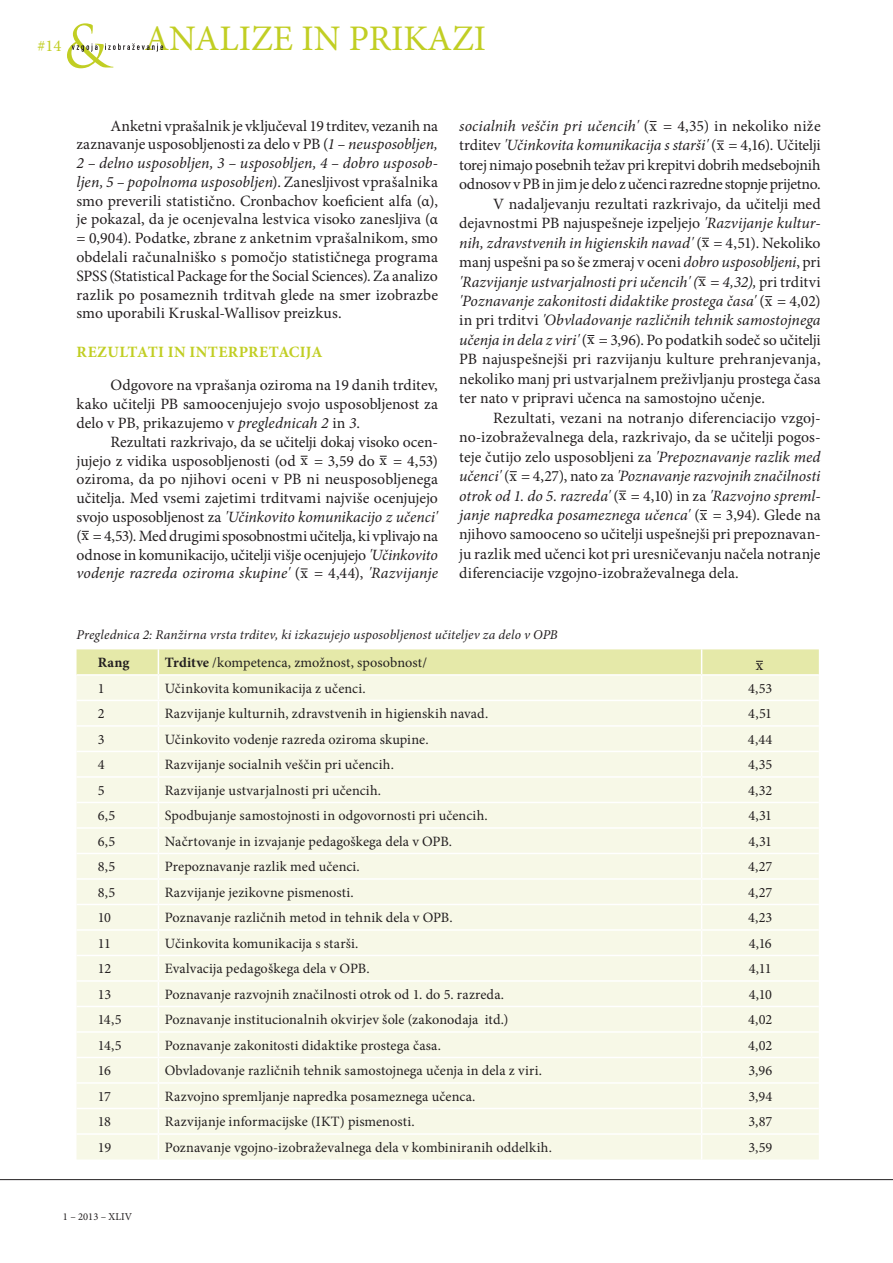
<style>
.page{position:relative;width:893px;height:1263px;background:#fff}
.page>*{position:absolute;margin:0;border:0;box-sizing:border-box;transform-origin:0 0}
.t1{font:36px "Minion Pro";color:#c1ce23}
.t2{font:16.5px "Minion Pro";color:#c1ce23}
.t3{font:15.75px/18.8px "Minion Pro";color:#231f20;text-align:justify}
.t4{font:italic 15.75px "Minion Pro";color:#231f20}
.t5{font:15.75px "Minion Pro";letter-spacing:-.02em;color:#231f20}
.t6{font:15.75px "Minion Pro";letter-spacing:-.03em;color:#231f20}
.t7{font:700 15.75px "Minion Pro";letter-spacing:.02em;color:#c1ce23}
.t8{font:14.25px "Minion Pro";letter-spacing:.005em;color:#231f20}
.t9{font:700 14.25px "Minion Pro";color:#231f20}
.t10{font:italic 13.5px "Minion Pro";letter-spacing:.01em;color:#231f20}
.t11{font:10.5px "Minion Pro";color:#231f20}
.s1{font-style:italic}
.s2{font-style:normal}
.s3{font-weight:700}
</style>
<div class="page">
<hr style="left:0;top:1179px;width:893px;height:1px;background:#231f20">
<svg style="left:67px;top:23px;width:96px;height:45px"></svg>
<svg style="left:77px;top:649px;width:742px;height:510px;background:#f6f7e5"></svg>
<p class="t2" style="left:38px;top:35px;width:25px">#14</p>
<h1 class="t1" style="left:144px;top:14px;width:343px">ANALIZE IN PRIKAZI</h1>
<p class="t3" style="left:77px;top:116px;width:363px;text-indent:34px">Anketni vprašalnik je vključeval 19 trditev, vezanih na zaznavanje usposobljenosti za delo v PB (<span class="s1">1 – neusposobljen, 2 – delno usposobljen, 3 – usposobljen, 4 – dobro usposob&shy;ljen, 5 – popolnoma usposobljen</span>). Zanesljivost vprašalnika smo preverili statistično. Cronbachov koeficient alfa (α), je pokazal, da je ocenjevalna lestvica visoko zanesljiva (α = 0,904). Podatke, zbrane z anketnim vprašalnikom, smo obdelali računalniško s pomočjo statističnega programa SPSS (Statistical Package for the Social Sciences). Za analizo razlik po posameznih trditvah glede na smer izobrazbe smo uporabili Kruskal-Wallisov preizkus.</p>
<p class="t7" style="left:77px;top:340px;width:248px">REZULTATI IN INTERPRETACIJA</p>
<p class="t3" style="left:77px;top:376px;width:363px;text-indent:34px">Odgovore na vprašanja oziroma na 19 danih trditev, kako učitelji PB samoocenjujejo svojo usposobljenost za delo v PB, prikazujemo v <span class="s1">preglednicah 2</span> in <span class="s1">3</span>.</p>
<p class="t3" style="left:77px;top:432px;width:363px;text-indent:34px">Rezultati razkrivajo, da se učitelji dokaj visoko ocen&shy;jujejo z vidika usposobljenosti (od x = 3,59 do x = 4,53) oziroma, da po njihovi oceni v PB ni neusposobljenega učitelja. Med vsemi zajetimi trditvami najviše ocenjujejo svojo usposobljenost za <span class="s1">'Učinkovito komunikacijo z učenci' </span>(x = 4,53). Med drugimi sposobnostmi učitelja, ki vplivajo na odnose in komunikacijo, učitelji višje ocenjujejo <span class="s1">'Učinkovito vodenje razreda oziroma skupine'</span> (x = 4,44), <span class="s1">'Razvijanje</span></p>
<p class="t4" style="left:459px;top:115px;width:363px">socialnih veščin pri učencih' <span class="s2">(x = 4,35) in nekoliko niže</span></p>
<p class="t4" style="left:459px;top:135px;width:363px"><span class="s2">trditev</span> 'Učinkovita komunikacija s starši' <span class="s2">(x = 4,16). Učitelji</span></p>
<p class="t5" style="left:459px;top:154px;width:363px">torej nimajo posebnih težav pri krepitvi dobrih medsebojnih</p>
<p class="t6" style="left:459px;top:174px;width:363px">odnosov v PB in jim je delo z učenci razredne stopnje prijetno.</p>
<p class="t3" style="left:493px;top:194px;width:329px">V nadaljevanju rezultati razkrivajo, da učitelji med</p>
<p class="t3" style="left:459px;top:214px;width:363px">dejavnostmi PB najuspešneje izpeljejo <span class="s1">'Razvijanje kultur-</span></p>
<p class="t4" style="left:459px;top:232px;width:363px">nih, zdravstvenih in higienskih navad' <span class="s2">(x = 4,51). Nekoliko</span></p>
<p class="t3" style="left:459px;top:253px;width:363px">manj uspešni pa so še zmeraj v oceni <span class="s1">dobro usposobljeni</span>, pri</p>
<p class="t4" style="left:459px;top:271px;width:363px">'Razvijanje ustvarjalnosti pri učencih' (<span class="s2">x</span> = 4,32), <span class="s2">pri trditvi</span></p>
<p class="t4" style="left:459px;top:290px;width:363px">'Poznavanje zakonitosti didaktike prostega časa' <span class="s2">(x = 4,02)</span></p>
<p class="t4" style="left:459px;top:310px;width:363px"><span class="s2">in pri trditvi</span> 'Obvladovanje različnih tehnik samostojnega</p>
<p class="t3" style="left:459px;top:331px;width:363px"><span class="s1">učenja in dela z viri'</span> (x = 3,96). Po podatkih sodeč so učitelji</p>
<p class="t3" style="left:459px;top:350px;width:363px">PB najuspešnejši pri razvijanju kulture prehranjevanja,</p>
<p class="t3" style="left:459px;top:369px;width:363px">nekoliko manj pri ustvarjalnem preživljanju prostega časa</p>
<p class="t3" style="left:459px;top:389px;width:307px">ter nato v pripravi učenca na samostojno učenje.</p>
<p class="t3" style="left:493px;top:408px;width:329px">Rezultati, vezani na notranjo diferenciacijo vzgoj-</p>
<p class="t3" style="left:459px;top:428px;width:363px">no-izobraževalnega dela, razkrivajo, da se učitelji pogos-</p>
<p class="t3" style="left:459px;top:447px;width:363px">teje čutijo zelo usposobljeni za <span class="s1">'Prepoznavanje razlik med</span></p>
<p class="t4" style="left:459px;top:465px;width:363px">učenci' <span class="s2">(x = 4,27), nato za</span> 'Poznavanje razvojnih značilnosti</p>
<p class="t4" style="left:459px;top:485px;width:363px">otrok od 1. do 5. razreda' <span class="s2">(x = 4,10) in za</span> 'Razvojno spreml-</p>
<p class="t4" style="left:459px;top:504px;width:363px">janje napredka posameznega učenca' <span class="s2">(x = 3,94). Glede na</span></p>
<p class="t3" style="left:459px;top:525px;width:363px">njihovo samooceno so učitelji uspešnejši pri prepoznavan-</p>
<p class="t3" style="left:459px;top:544px;width:363px">ju razlik med učenci kot pri uresničevanju načela notranje</p>
<p class="t3" style="left:459px;top:564px;width:281px">diferenciacije vzgojno-izobraževalnega dela.</p>
<p class="t10" style="left:77px;top:626px;width:483px">Preglednica 2: Ranžirna vrsta trditev, ki izkazujejo usposobljenost učiteljev za delo v OPB</p>
<p class="t9" style="left:98px;top:653px;width:33px">Rang</p>
<p class="t8" style="left:165px;top:653px;width:264px"><span class="s3">Trditve</span> /kompetenca, zmožnost, sposobnost/</p>
<p class="t3" style="left:756px;top:656px;width:9px">x</p>
<p class="t8" style="left:98px;top:679px;width:8px">1</p>
<p class="t8" style="left:165px;top:679px;width:202px">Učinkovita komunikacija z učenci.</p>
<p class="t8" style="left:748px;top:679px;width:26px">4,53</p>
<p class="t8" style="left:98px;top:704px;width:8px">2</p>
<p class="t8" style="left:165px;top:704px;width:325px">Razvijanje kulturnih, zdravstvenih in higienskih navad.</p>
<p class="t8" style="left:748px;top:704px;width:25px">4,51</p>
<p class="t8" style="left:98px;top:730px;width:8px">3</p>
<p class="t8" style="left:165px;top:730px;width:265px">Učinkovito vodenje razreda oziroma skupine.</p>
<p class="t8" style="left:748px;top:730px;width:26px">4,44</p>
<p class="t8" style="left:98px;top:755px;width:8px">4</p>
<p class="t8" style="left:165px;top:755px;width:231px">Razvijanje socialnih veščin pri učencih.</p>
<p class="t8" style="left:748px;top:755px;width:26px">4,35</p>
<p class="t8" style="left:98px;top:781px;width:8px">5</p>
<p class="t8" style="left:165px;top:781px;width:218px">Razvijanje ustvarjalnosti pri učencih.</p>
<p class="t8" style="left:748px;top:781px;width:26px">4,32</p>
<p class="t8" style="left:98px;top:806px;width:19px">6,5</p>
<p class="t8" style="left:165px;top:806px;width:324px">Spodbujanje samostojnosti in odgovornosti pri učencih.</p>
<p class="t8" style="left:748px;top:806px;width:25px">4,31</p>
<p class="t8" style="left:98px;top:832px;width:19px">6,5</p>
<p class="t8" style="left:165px;top:832px;width:289px">Načrtovanje in izvajanje pedagoškega dela v OPB.</p>
<p class="t8" style="left:748px;top:832px;width:25px">4,31</p>
<p class="t8" style="left:98px;top:857px;width:19px">8,5</p>
<p class="t8" style="left:165px;top:857px;width:197px">Prepoznavanje razlik med učenci.</p>
<p class="t8" style="left:748px;top:857px;width:26px">4,27</p>
<p class="t8" style="left:98px;top:883px;width:19px">8,5</p>
<p class="t8" style="left:165px;top:883px;width:191px">Razvijanje jezikovne pismenosti.</p>
<p class="t8" style="left:748px;top:883px;width:26px">4,27</p>
<p class="t8" style="left:98px;top:908px;width:15px">10</p>
<p class="t8" style="left:165px;top:908px;width:289px">Poznavanje različnih metod in tehnik dela v OPB.</p>
<p class="t8" style="left:748px;top:908px;width:26px">4,23</p>
<p class="t8" style="left:98px;top:934px;width:15px">11</p>
<p class="t8" style="left:165px;top:934px;width:195px">Učinkovita komunikacija s starši.</p>
<p class="t8" style="left:749px;top:934px;width:25px">4,16</p>
<p class="t8" style="left:98px;top:959px;width:15px">12</p>
<p class="t8" style="left:165px;top:959px;width:206px">Evalvacija pedagoškega dela v OPB.</p>
<p class="t8" style="left:749px;top:959px;width:25px">4,11</p>
<p class="t8" style="left:98px;top:985px;width:15px">13</p>
<p class="t8" style="left:165px;top:985px;width:341px">Poznavanje razvojnih značilnosti otrok od 1. do 5. razreda.</p>
<p class="t8" style="left:749px;top:985px;width:25px">4,10</p>
<p class="t8" style="left:98px;top:1010px;width:25px">14,5</p>
<p class="t8" style="left:165px;top:1010px;width:345px">Poznavanje institucionalnih okvirjev šole (zakonodaja itd.)</p>
<p class="t8" style="left:748px;top:1010px;width:26px">4,02</p>
<p class="t8" style="left:98px;top:1036px;width:25px">14,5</p>
<p class="t8" style="left:165px;top:1036px;width:278px">Poznavanje zakonitosti didaktike prostega časa.</p>
<p class="t8" style="left:748px;top:1036px;width:26px">4,02</p>
<p class="t8" style="left:98px;top:1061px;width:15px">16</p>
<p class="t8" style="left:165px;top:1061px;width:379px">Obvladovanje različnih tehnik samostojnega učenja in dela z viri.</p>
<p class="t8" style="left:748px;top:1061px;width:25px">3,96</p>
<p class="t8" style="left:98px;top:1087px;width:15px">17</p>
<p class="t8" style="left:165px;top:1087px;width:312px">Razvojno spremljanje napredka posameznega učenca.</p>
<p class="t8" style="left:748px;top:1087px;width:25px">3,94</p>
<p class="t8" style="left:98px;top:1112px;width:15px">18</p>
<p class="t8" style="left:165px;top:1112px;width:251px">Razvijanje informacijske (IKT) pismenosti.</p>
<p class="t8" style="left:748px;top:1112px;width:25px">3,87</p>
<p class="t8" style="left:98px;top:1138px;width:15px">19</p>
<p class="t8" style="left:165px;top:1138px;width:389px">Poznavanje vgojno-izobraževalnega dela v kombiniranih oddelkih.</p>
<p class="t8" style="left:748px;top:1138px;width:25px">3,59</p>
<p class="t11" style="left:63px;top:1210px;width:71px">1 – 2013 – XLIV</p>
</div>
